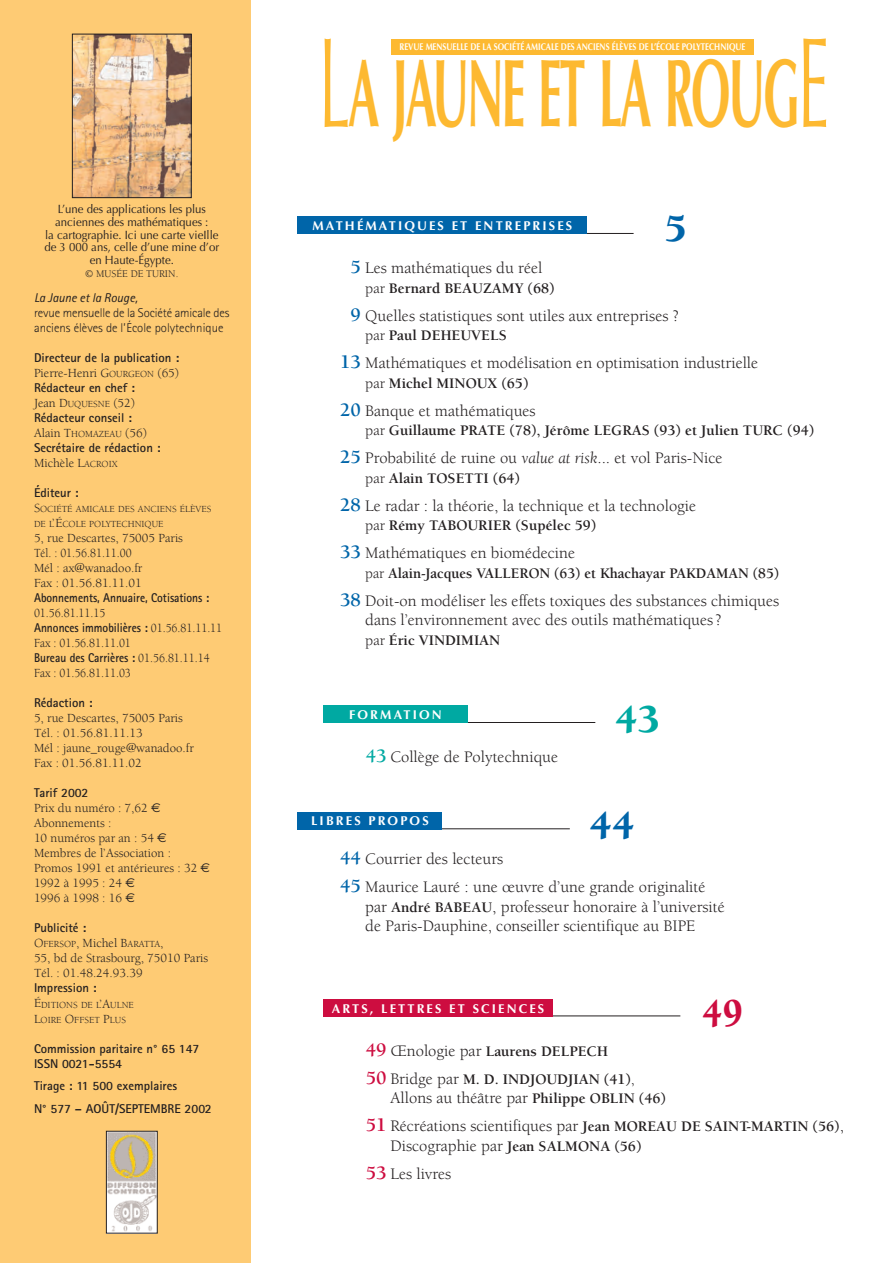
<style>
.page{position:relative;width:893px;height:1263px;background:#fff}
.page>*{position:absolute;margin:0;border:0;box-sizing:border-box;transform-origin:0 0}
.t1{font:700 96.3px "Optima";letter-spacing:-.045em;color:#fdb931;scale:.49 1}
.t2{font:900 40.5px "Berkeley";color:#0065a9}
.t3{font:900 40.5px "Berkeley";color:#cd0d40;scale:.9 1}
.t4{font:900 40.5px "Berkeley";color:#00a9a2}
.t5{font:16.5px/28px "Berkeley";color:#231f20}
.t6{font:700 15px/28px "Berkeley";color:#231f20}
.t7{font:12.75px/15px "Berkeley";color:#231f20}
.t8{font:700 12.75px/15px "Rotis Sans Serif";color:#231f20}
.t9{font:700 12.75px "Rotis Sans Serif";color:#231f20;scale:.9 1}
.t10{font:300 12.75px/15px "Rotis Sans Serif";letter-spacing:-.005em;color:#231f20}
.t11{font:700 12.75px "Optima";letter-spacing:.165em;color:#fff}
.t12{font:12.75px "Berkeley";color:#231f20;scale:.9 1}
.t13{font:italic 12.75px "Rotis Sans Serif";color:#231f20}
.t14{font:12px/12.8px "Optima";color:#231f20;text-align:center;scale:.95 1}
.t15{font:10.5px "Berkeley";color:#231f20}
.t16{font:700 9.75px "Optima";color:#fff;scale:.8 1}
.t17{font:9.6px/15px "Berkeley";color:#231f20}
.s1{font-weight:400;font-size:128.4px}
.s2{font-weight:700;font-size:19.5px;color:#0065a9}
.s3{font-weight:400}
.s4{font-style:italic}
.s5{font-size:9.6px}
.s6{font-size:12.75px}
.s7{font-family:"Berkeley";font-weight:400}
.s8{font-family:"Euro Sans"}
.s9{font-weight:700;font-size:19.5px;color:#00a9a2}
.s10{font-weight:700;font-size:15px}
.s11{font-size:19.5px;color:#cd0d40}
.s12{font-weight:400;font-size:16.5px}
.s13{font-weight:700;font-size:19.5px;color:#cd0d40}
</style>
<div class="page">
<hr style="left:323px;top:1016px;width:357px;height:1px;background:#231f20">
<div style="left:391px;top:39px;width:363px;height:15px;background:#fdb931"></div>
<div style="left:0;top:0;width:251px;height:1263px;background:#fecb74"></div>
<img style="left:108px;top:1133px;width:47px;height:98px">
<div style="left:106px;top:1131px;width:51px;height:102px;border:1px solid #231f20"></div>
<img style="left:74px;top:36px;width:115px;height:160px">
<div style="left:72px;top:34px;width:119px;height:164px;border:1px solid #231f20"></div>
<hr style="left:298px;top:233px;width:336px;height:1px;background:#231f20">
<div style="left:323px;top:999px;width:230px;height:17px;background:#cd0d40"></div>
<div style="left:298px;top:217px;width:289px;height:17px;background:#0065a9"></div>
<hr style="left:298px;top:828px;width:272px;height:1px;background:#231f20">
<div style="left:298px;top:812px;width:144px;height:17px;background:#0065a9"></div>
<hr style="left:323px;top:722px;width:272px;height:1px;background:#231f20">
<div style="left:323px;top:706px;width:145px;height:17px;background:#00a9a2"></div>
<h1 class="t1" style="left:319px;top:54px;width:1043px"><span class="s1">L</span>A JAUNE ET LA ROUG<span class="s1">E</span></h1>
<p class="t16" style="left:400px;top:43px;width:434px">REVUE MENSUELLE DE LA SOCIÉTÉ AMICALE DES ANCIENS ÉLÈVES DE L’ÉCOLE POLYTECHNIQUE</p>
<p class="t14" style="left:44px;top:204px;width:186px">L’une des applications les plus anciennes des mathématiques :<br>la cartographie. Ici une carte vieIlle de 3 000 ans, celle d’une mine d’or en Haute-Égypte.</p>
<p class="t15" style="left:85px;top:269px;width:95px">© MUSÉE DE TURIN.</p>
<p class="t5" style="left:351px;top:255px;width:193px"><span class="s2">5</span> Les mathématiques du réel</p>
<p class="t6" style="left:365px;top:275px;width:191px"><span class="s3">par</span> Bernard BEAUZAMY (68)</p>
<p class="t5" style="left:351px;top:303px;width:330px"><span class="s2">9</span> Quelles statistiques sont utiles aux entreprises ?</p>
<p class="t6" style="left:365px;top:323px;width:143px"><span class="s3">par</span> Paul DEHEUVELS</p>
<p class="t5" style="left:340px;top:350px;width:420px"><span class="s2">13</span> Mathématiques et modélisation en optimisation industrielle</p>
<p class="t6" style="left:365px;top:370px;width:165px"><span class="s3">par</span> Michel MINOUX (65)</p>
<p class="t5" style="left:340px;top:398px;width:197px"><span class="s2">20</span> Banque et mathématiques</p>
<p class="t6" style="left:365px;top:418px;width:451px"><span class="s3">par</span> Guillaume PRATE (78), Jérôme LEGRAS (93) et Julien TURC (94)</p>
<p class="t5" style="left:340px;top:445px;width:384px"><span class="s2">25</span> Probabilité de ruine ou <span class="s4">value at risk</span>... et vol Paris-Nice</p>
<p class="t6" style="left:365px;top:465px;width:156px"><span class="s3">par</span> Alain TOSETTI (64)</p>
<p class="t5" style="left:340px;top:493px;width:357px"><span class="s2">28</span> Le radar : la théorie, la technique et la technologie</p>
<p class="t6" style="left:365px;top:513px;width:233px"><span class="s3">par</span> Rémy TABOURIER (Supélec 59)</p>
<p class="t5" style="left:340px;top:540px;width:236px"><span class="s2">33</span> Mathématiques en biomédecine</p>
<p class="t6" style="left:365px;top:560px;width:415px"><span class="s3">par</span> Alain-Jacques VALLERON (63) et Khachayar PAKDAMAN (85)</p>
<p class="t5" style="left:365px;top:592px;width:415px;line-height:19.5px;text-indent:-25px"><span class="s2">38</span> Doit-on modéliser les effets toxiques des substances chimiques dans l’environnement avec des outils mathématiques ?</p>
<p class="t6" style="left:365px;top:627px;width:137px"><span class="s3">par</span> Éric VINDIMIAN</p>
<h2 class="t2" style="left:665px;top:213px;width:24px">5</h2>
<p class="t11" style="left:312px;top:221px;width:261px">MATHÉMATIQUES ET ENTREPRISES</p>
<p class="t13" style="left:34px;top:294px;width:105px">La Jaune et la Rouge,</p>
<p class="t10" style="left:34px;top:307px;width:197px">revue mensuelle de la Société amicale des anciens élèves de l’École polytechnique</p>
<p class="t8" style="left:34px;top:352px;width:147px">Directeur de la publication :</p>
<p class="t7" style="left:34px;top:367px;width:147px">Pierre-Henri G<span class="s5">OURGEON</span> (65)</p>
<p class="t8" style="left:34px;top:382px;width:102px">Rédacteur en chef :</p>
<p class="t7" style="left:34px;top:397px;width:103px">Jean D<span class="s5">UQUESNE</span> (52)</p>
<p class="t8" style="left:34px;top:412px;width:99px">Rédacteur conseil :</p>
<p class="t7" style="left:34px;top:427px;width:114px">Alain T<span class="s5">HOMAZEAU</span> (56)</p>
<p class="t8" style="left:34px;top:442px;width:128px">Secrétaire de rédaction :</p>
<p class="t7" style="left:34px;top:457px;width:85px">Michèle L<span class="s5">ACROIX</span></p>
<p class="t8" style="left:34px;top:487px;width:46px">Éditeur :</p>
<p class="t17" style="left:34px;top:503px;width:179px"><span class="s6">S</span>OCIÉTÉ AMICALE DES ANCIENS ÉLÈVES<br>DE L<span class="s6">’É</span>COLE POLYTECHNIQUE</p>
<p class="t7" style="left:34px;top:532px;width:150px">5, rue Descartes, 75005 Paris<br>Tél. : 01.56.81.11.00<br>Mél : ax@wanadoo.fr<br>Fax : 01.56.81.11.01</p>
<p class="t9" style="left:34px;top:594px;width:196px">Abonnements, Annuaire, Cotisations :</p>
<p class="t12" style="left:34px;top:608px;width:81px">01.56.81.11.15</p>
<p class="t9" style="left:34px;top:624px;width:211px">Annonces immobilières : <span class="s7">01.56.81.11.11</span></p>
<p class="t12" style="left:34px;top:638px;width:109px">Fax : 01.56.81.11.01</p>
<p class="t9" style="left:34px;top:654px;width:197px">Bureau des Carrières : <span class="s7">01.56.81.11.14</span></p>
<p class="t12" style="left:34px;top:668px;width:109px">Fax : 01.56.81.11.03</p>
<p class="t8" style="left:34px;top:697px;width:60px">Rédaction :</p>
<p class="t7" style="left:34px;top:712px;width:161px">5, rue Descartes, 75005 Paris<br>Tél. : 01.56.81.11.13<br>Mél : jaune_rouge@wanadoo.fr<br>Fax : 01.56.81.11.02</p>
<p class="t8" style="left:34px;top:787px;width:56px">Tarif 2002</p>
<p class="t7" style="left:34px;top:802px;width:178px">Prix du numéro : 7,62 <span class="s8">€<br></span>Abonnements :<br>10 numéros par an : 54 <span class="s8">€<br></span>Membres de l’Association :<br>Promos 1991 et antérieures : 32 <span class="s8">€<br></span>1992 à 1995 : 24 <span class="s8">€<br></span>1996 à 1998 : 16 <span class="s8">€</span></p>
<p class="t8" style="left:34px;top:922px;width:54px">Publicité :</p>
<p class="t17" style="left:34px;top:938px;width:131px"><span class="s6">O</span>FERSOP<span class="s6">, Michel B</span>ARATTA<span class="s6">,</span></p>
<p class="t7" style="left:34px;top:952px;width:176px">55, bd de Strasbourg, 75010 Paris<br>Tél. : 01.48.24.93.39</p>
<p class="t8" style="left:34px;top:982px;width:64px">Impression :</p>
<p class="t17" style="left:34px;top:998px;width:101px"><span class="s6">É</span>DITIONS DE L<span class="s6">’A</span>ULNE<br><span class="s6">L</span>OIRE <span class="s6">O</span>FFSET <span class="s6">P</span>LUS</p>
<p class="t8" style="left:34px;top:1042px;width:167px">Commission paritaire n° 65 147<br>ISSN 0021-5554</p>
<p class="t8" style="left:34px;top:1076px;width:179px;line-height:22.5px">Tirage : 11 500 exemplaires<br>N° 577 – AOÛT/SEPTEMBRE 2002</p>
<h2 class="t4" style="left:615px;top:704px;width:47px">43</h2>
<p class="t11" style="left:349px;top:709px;width:94px">FORMATION</p>
<p class="t5" style="left:366px;top:744px;width:194px"><span class="s9">43</span> Collège de Polytechnique</p>
<h2 class="t2" style="left:590px;top:810px;width:47px">44</h2>
<p class="t5" style="left:340px;top:846px;width:367px"><span class="s2">44</span> Courrier des lecteurs<br><span class="s2">45</span> Maurice Lauré : une œuvre d’une grande originalité</p>
<p class="t5" style="left:365px;top:898px;width:361px;line-height:19.5px">par <span class="s10">André BABEAU</span>, professeur honoraire à l’université de Paris-Dauphine, conseiller scientifique au BIPE</p>
<p class="t11" style="left:311px;top:816px;width:119px">LIBRES PROPOS</p>
<h2 class="t3" style="left:703px;top:997px;width:47px">49</h2>
<p class="t11" style="left:332px;top:1003px;width:214px">ARTS, LETTRES ET SCIENCES</p>
<p class="t6" style="left:366px;top:1038px;width:271px"><span class="s11">49</span> <span class="s12">Œnologie par</span> Laurens DELPECH<br><span class="s11">50</span> <span class="s12">Bridge par</span> M. D. INDJOUDJIAN (41)<span class="s3">,</span></p>
<p class="t5" style="left:366px;top:1085px;width:480px;text-indent:25px">Allons au théâtre par <span class="s10">Philippe OBLIN (46)<br></span><span class="s13">51</span> Récréations scientifiques par <span class="s10">Jean MOREAU DE SAINT-MARTIN (56)</span>,</p>
<p class="t5" style="left:366px;top:1133px;width:277px;text-indent:25px">Discographie par <span class="s10">Jean SALMONA (56)<br></span><span class="s13">53</span> Les livres</p>
</div>
